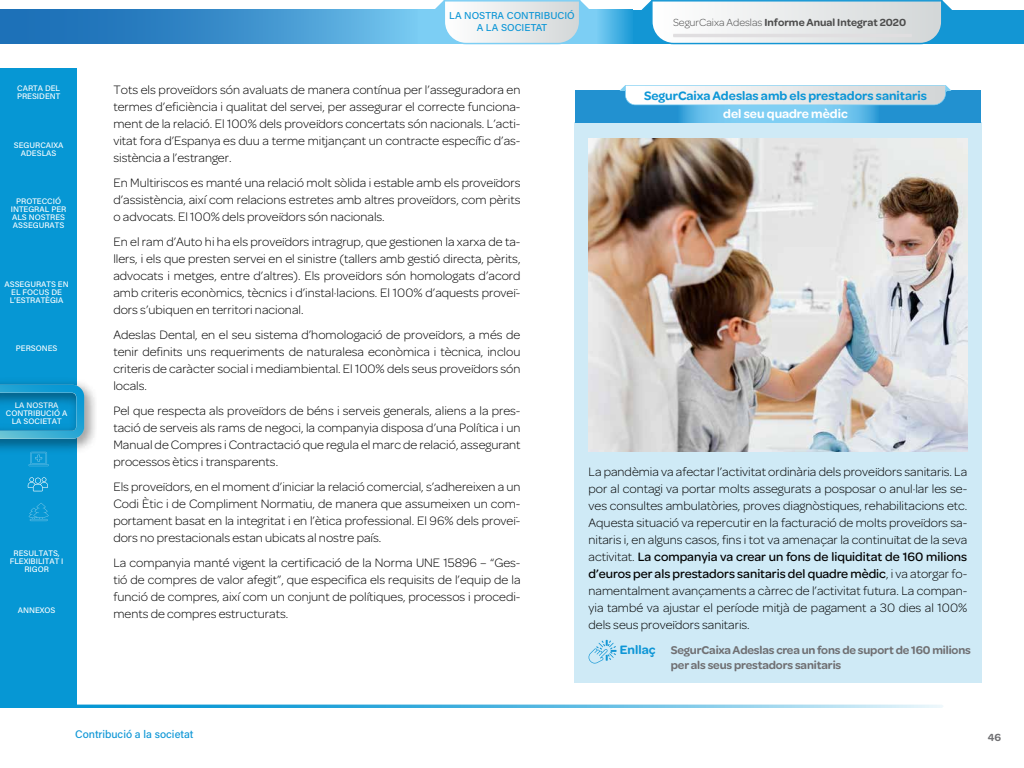
<style>
.page{position:relative;width:1024px;height:768px;background:#fff}
.page>*{position:absolute;margin:0;border:0;box-sizing:border-box;transform-origin:0 0}
.t1{font:300 13px/17px "Omnes";color:#000;text-align:justify}
.t2{font:600 13px "Omnes";color:#0d96d6}
.t3{font:600 13px "Omnes";color:#fff}
.t4{font:600 12px/14.4px "Omnes";letter-spacing:-.01em;color:#707073}
.t5{font:600 11px "Omnes";color:#4d4d4d}
.t6{font:500 11px "Acumin Pro";color:#0d96d6}
.t7{font:600 11px "Omnes";color:#707073}
.t8{font:500 10px/12px "Acumin Pro";color:#0d96d6;text-align:center}
.t9{font:500 8px/8px "Acumin Pro";color:#fff;text-align:center}
.s1{font-weight:300}
.s2{font-weight:500}
</style>
<div class="page">
<div style="left:0;top:68px;width:77px;height:640px;background:#0697d4"></div>
<svg style="left:29px;top:503px;width:20px;height:18px"></svg>
<svg style="left:29px;top:459px;width:20px;height:7px"></svg>
<svg style="left:77px;top:705px;width:866px;height:3px;background:#5abae2"></svg>
<div style="left:632px;top:10px;width:392px;height:34px;background:#1396d4"></div>
<div style="left:0;top:10px;width:423px;height:34px;background:linear-gradient(to right,#0e62ae,#6cbeea)"></div>
<svg style="left:418px;top:10px;width:214px;height:34px;background:#5bbcea"></svg>
<svg style="left:432px;top:0;width:160px;height:44px"></svg>
<svg style="left:641px;top:0;width:311px;height:43px;background:#cfe0e7"></svg>
<img style="left:0;top:382px;width:95px;height:77px">
<svg style="left:0;top:385px;width:84px;height:54px"></svg>
<svg style="left:28px;top:477px;width:20px;height:14px"></svg>
<div style="left:574px;top:123px;width:407px;height:560px;background:#cfeaf6"></div>
<div style="left:575px;top:91px;width:405px;height:19px;background:#2291d0"></div>
<svg style="left:575px;top:105px;width:405px;height:18px;background:#49aadf"></svg>
<svg style="left:620px;top:85px;width:331px;height:20px;background:#dbe5ea"></svg>
<svg style="left:588px;top:640px;width:29px;height:24px"></svg>
<img style="left:589px;top:139px;width:378px;height:313px">
<p class="t9" style="left:17px;top:84px;width:45px;text-align:left">CARTA DEL<br>PRESIDENT</p>
<p class="t9" style="left:14px;top:141px;width:51px">SEGURCAIXA<br>ADESLAS</p>
<p class="t9" style="left:11px;top:197px;width:57px">PROTECCIÓ<br>INTEGRAL PER<br>ALS NOSTRES<br>ASSEGURATS</p>
<p class="t9" style="left:5px;top:280px;width:66px">ASSEGURATS EN<br>EL FOCUS DE<br>L’ESTRATÈGIA</p>
<p class="t9" style="left:16px;top:343px;width:43px">PERSONES</p>
<p class="t9" style="left:6px;top:400px;width:63px">LA NOSTRA<br>CONTRIBUCIÓ A<br>LA SOCIETAT</p>
<p class="t9" style="left:10px;top:549px;width:55px">RESULTATS,<br>FLEXIBILITAT I<br>RIGOR</p>
<p class="t9" style="left:18px;top:606px;width:39px">ANNEXOS</p>
<p class="t8" style="left:449px;top:9px;width:127px">LA NOSTRA CONTRIBUCIÓ<br>A LA SOCIETAT</p>
<p class="t5" style="left:673px;top:16px;width:235px"><span class="s1">SegurCaixa Adeslas</span> Informe Anual Integrat 2020</p>
<p class="t1" style="left:113px;top:81px;width:409px">Tots els proveïdors són avaluats de manera contínua per l’asseguradora en termes d’eficiència i qualitat del servei, per assegurar el correcte funciona&shy;ment de la relació. El 100% dels proveïdors concertats són nacionals. L’acti&shy;vitat fora d’Espanya es duu a terme mitjançant un contracte específic d’as&shy;sistència a l’estranger.</p>
<p class="t1" style="left:113px;top:174px;width:409px">En Multiriscos es manté una relació molt sòlida i estable amb els proveïdors d’assistència, així com relacions estretes amb altres proveïdors, com pèrits o advocats. El 100% dels proveïdors són nacionals.</p>
<p class="t1" style="left:113px;top:233px;width:409px">En el ram d’Auto hi ha els proveïdors intragrup, que gestionen la xarxa de ta&shy;llers, i els que presten servei en el sinistre (tallers amb gestió directa, pèrits, advocats i metges, entre d’altres). Els proveïdors són homologats d’acord amb criteris econòmics, tècnics i d’instal·lacions. El 100% d’aquests proveï&shy;dors s’ubiquen en territori nacional.</p>
<p class="t1" style="left:113px;top:326px;width:409px">Adeslas Dental, en el seu sistema d’homologació de proveïdors, a més de tenir definits uns requeriments de naturalesa econòmica i tècnica, inclou criteris de caràcter social i mediambiental. El 100% dels seus proveïdors són locals.</p>
<p class="t1" style="left:113px;top:402px;width:409px">Pel que respecta als proveïdors de béns i serveis generals, aliens a la pres&shy;tació de serveis als rams de negoci, la companyia disposa d’una Política i un Manual de Compres i Contractació que regula el marc de relació, assegurant processos ètics i transparents.</p>
<p class="t1" style="left:113px;top:478px;width:409px">Els proveïdors, en el moment d’iniciar la relació comercial, s’adhereixen a un Codi Ètic i de Compliment Normatiu, de manera que assumeixen un com&shy;portament basat en la integritat i en l’ètica professional. El 96% dels proveï&shy;dors no prestacionals estan ubicats al nostre país.</p>
<p class="t1" style="left:113px;top:554px;width:409px">La companyia manté vigent la certificació de la Norma UNE 15896 – “Ges&shy;tió de compres de valor afegit”, que especifica els requisits de l’equip de la funció de compres, així com un conjunt de polítiques, processos i procedi&shy;ments de compres estructurats.</p>
<p class="t2" style="left:644px;top:87px;width:285px">SegurCaixa Adeslas amb els prestadors sanitaris</p>
<p class="t3" style="left:723px;top:105px;width:126px">del seu quadre mèdic</p>
<p class="t1" style="left:589px;top:464px;width:380px">La pandèmia va afectar l’activitat ordinària dels proveïdors sanitaris. La por al contagi va portar molts assegurats a posposar o anul·lar les se&shy;ves consultes ambulatòries, proves diagnòstiques, rehabilitacions etc.<br>Aquesta situació va repercutir en la facturació de molts proveïdors sa&shy;nitaris i, en alguns casos, fins i tot va amenaçar la continuïtat de la seva activitat. <span class="s2">La companyia va crear un fons de liquiditat de 160 milions d’euros per als prestadors sanitaris del quadre mèdic</span>, i va atorgar fo&shy;namentalment avançaments a càrrec de l’activitat futura. La compan&shy;yia també va ajustar el període mitjà de pagament a 30 dies al 100% dels seus proveïdors sanitaris.</p>
<p class="t4" style="left:671px;top:642px;width:302px">SegurCaixa Adeslas crea un fons de suport de 160 milions per als seus prestadors sanitaris</p>
<p class="t2" style="left:620px;top:640px;width:37px">Enllaç</p>
<p class="t6" style="left:75px;top:727px;width:120px">Contribució a la societat</p>
<p class="t7" style="left:988px;top:731px;width:15px">46</p>
</div>
